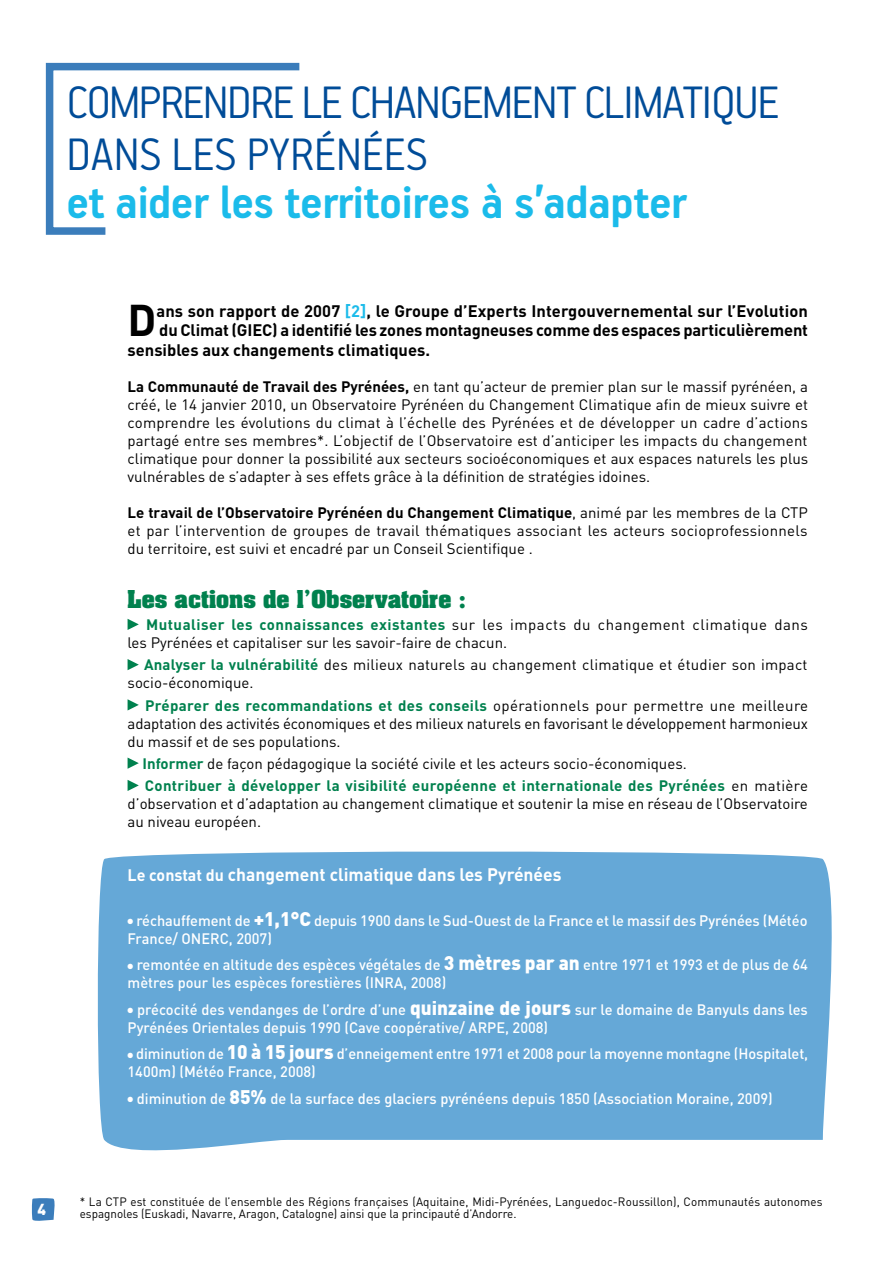
<style>
.page{position:relative;width:893px;height:1263px;background:#fff}
.page>*{position:absolute;margin:0;border:0;box-sizing:border-box;transform-origin:0 0}
.t1{font:300 51px/52.5px "PF Handbook Pro";letter-spacing:-.02em;color:#004c98}
.t2{font:700 51px "PF Handbook Pro";letter-spacing:-.01em;color:#1bbbea}
.t3{font:700 43.95px "DIN";color:#000}
.t4{font:700 21px "Aachen";color:#00814e}
.t5{font:700 18px "DIN";color:#fff}
.t6{font:700 16.5px "DIN";color:#000}
.t7{font:900 15.75px "DIN";color:#fff}
.t8{font:15px/18px "DIN";color:#000;text-align:justify}
.t9{font:500 15px/18px "DIN";color:#fff}
.t10{font:700 15px/22.2px "DIN";letter-spacing:.02em;color:#00814e}
.t11{font:12px/12.8px "DIN";letter-spacing:.01em;color:#000}
.s1{color:#1bbbea}
.s2{font-weight:700}
.s3{font-weight:700;color:#00814e}
.s4{font-weight:400;color:#000}
.s5{font-size:16.5px}
.s6{font-weight:900;font-size:19.5px}
</style>
<div class="page">
<div style="left:97px;top:851px;width:735px;height:300px;background:#65a8d7"></div>
<svg style="left:128px;top:619px;width:11px;height:11px"></svg>
<svg style="left:128px;top:659px;width:11px;height:11px"></svg>
<svg style="left:128px;top:699px;width:11px;height:11px"></svg>
<svg style="left:128px;top:757px;width:11px;height:12px"></svg>
<svg style="left:128px;top:780px;width:11px;height:11px"></svg>
<svg style="left:45px;top:62px;width:255px;height:173px"></svg>
<svg style="left:32px;top:1198px;width:23px;height:23px"></svg>
<h1 class="t1" style="left:67px;top:74px;width:714px">COMPRENDRE LE CHANGEMENT CLIMATIQUE<br>DANS LES PYRÉNÉES</h1>
<h1 class="t2" style="left:66px;top:172px;width:622px">et aider les territoires à s’adapter</h1>
<h2 class="t3" style="left:128px;top:292px;width:30px">D</h2>
<p class="t6" style="left:156px;top:300px;width:653px">ans son rapport de 2007 <span class="s1">[2]</span>, le Groupe d’Experts Intergouvernemental sur l’Evolution</p>
<p class="t6" style="left:159px;top:319px;width:650px">du Climat (GIEC) a identifié les zones montagneuses comme des espaces particulièrement</p>
<p class="t6" style="left:128px;top:339px;width:304px">sensibles aux changements climatiques.</p>
<p class="t8" style="left:128px;top:377px;width:682px"><span class="s2">La Communauté de Travail des Pyrénées,</span> en tant qu’acteur de premier plan sur le massif pyrénéen, a créé, le 14 janvier 2010, un Observatoire Pyrénéen du Changement Climatique afin de mieux suivre et comprendre les évolutions du climat à l’échelle des Pyrénées et de développer un cadre d’actions partagé entre ses membres*. L’objectif de l’Observatoire est d’anticiper les impacts du changement climatique pour donner la possibilité aux secteurs socioéconomiques et aux espaces naturels les plus vulnérables de s’adapter à ses effets grâce à la définition de stratégies idoines.</p>
<p class="t8" style="left:128px;top:503px;width:682px"><span class="s2">Le travail de l’Observatoire Pyrénéen du Changement Climatique</span>, animé par les membres de la CTP et par l’intervention de groupes de travail thématiques associant les acteurs socioprofessionnels du territoire, est suivi et encadré par un Conseil Scientifique .</p>
<h3 class="t4" style="left:128px;top:584px;width:340px">Les actions de l’Observatoire :</h3>
<p class="t8" style="left:128px;top:615px;width:682px;text-indent:19px"><span class="s3">Mutualiser les connaissances existantes</span> sur les impacts du changement climatique dans les Pyrénées et capitaliser sur les savoir-faire de chacun.</p>
<p class="t8" style="left:128px;top:655px;width:681px;text-indent:16px"><span class="s3">Analyser la vulnérabilité</span> des milieux naturels au changement climatique et étudier son impact socio-économique.</p>
<p class="t8" style="left:128px;top:696px;width:682px;text-indent:17px"><span class="s3">Préparer des recommandations et des conseils</span> opérationnels pour permettre une meilleure adaptation des activités économiques et des milieux naturels en favorisant le développement harmonieux du massif et de ses populations.</p>
<p class="t10" style="left:143px;top:752px;width:667px">Informer <span class="s4">de façon pédagogique la société civile et les acteurs socio-économiques.<br></span>Contribuer à développer la visibilité européenne et internationale des Pyrénées <span class="s4">en matière</span></p>
<p class="t8" style="left:128px;top:794px;width:682px">d’observation et d’adaptation au changement climatique et soutenir la mise en réseau de l’Observatoire au niveau européen.</p>
<p class="t5" style="left:128px;top:863px;width:435px"><span class="s5">Le constat du</span> changement climatique dans les Pyrénées</p>
<p class="t9" style="left:128px;top:911px;width:681px">● réchauffement de <span class="s6">+1,1°C</span> depuis 1900 dans le Sud-Ouest de la France et le massif des Pyrénées (Météo<br>France/ ONERC, 2007)</p>
<p class="t9" style="left:128px;top:955px;width:682px">● remontée en altitude des espèces végétales de <span class="s6">3 mètres par an</span> entre 1971 et 1993 et de plus de 64 mètres pour les espèces forestières (INRA, 2008)</p>
<p class="t9" style="left:128px;top:1000px;width:682px">● précocité des vendanges de l’ordre d’une <span class="s6">quinzaine de jours</span> sur le domaine de Banyuls dans les<br>Pyrénées Orientales depuis 1990 (Cave coopérative/ ARPE, 2008)</p>
<p class="t9" style="left:128px;top:1044px;width:682px">● diminution de <span class="s6">10 à 15 jours</span> d’enneigement entre 1971 et 2008 pour la moyenne montagne (Hospitalet,<br>1400m) (Météo France, 2008)</p>
<p class="t9" style="left:128px;top:1089px;width:647px">● diminution de <span class="s6">85%</span> de la surface des glaciers pyrénéens depuis 1850 (Association Moraine, 2009)</p>
<p class="t7" style="left:38px;top:1198px;width:10px">4</p>
<p class="t11" style="left:80px;top:1194px;width:744px">* La CTP est constituée de l’ensemble des Régions françaises (Aquitaine, Midi-Pyrénées, Languedoc-Roussillon), Communautés autonomes espagnoles (Euskadi, Navarre, Aragon, Catalogne) ainsi que la principauté d’Andorre.</p>
</div>
